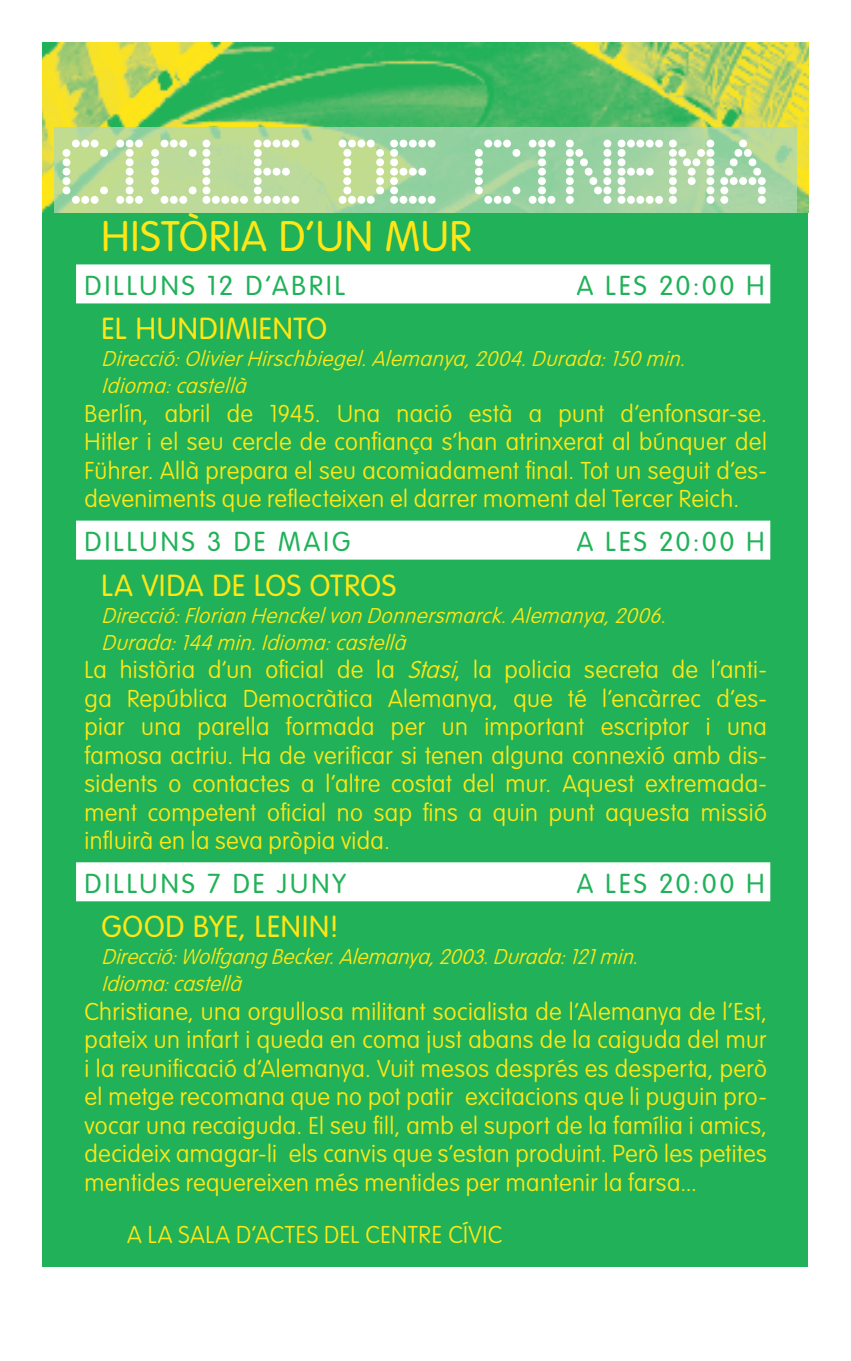
<style>
.page{position:relative;width:851px;height:1361px;background:#fff}
.page>*{position:absolute;margin:0;border:0;box-sizing:border-box;transform-origin:0 0}
.t1{font:75px "Dot Matrix";letter-spacing:-.065em;color:#fff}
.t2{font:300 42px "VAG Rounded Std";letter-spacing:.025em;color:#ffe616}
.t3{font:300 30px "VAG Rounded Std";letter-spacing:.03em;color:#ffe616}
.t4{font:300 27px "VAG Rounded Std";letter-spacing:.115em;color:#21b259}
.t5{font:100 24px/28.5px "VAG Rounded Std";letter-spacing:.015em;color:#ffe616;text-align:justify}
.t6{font:italic 100 21px/27px "VAG Rounded Std";letter-spacing:.03em;color:#ffe616}
.s1{font-style:italic}
</style>
<div class="page">
<div style="left:43px;top:213px;width:765px;height:1054px;background:#21b259"></div>
<img style="left:43px;top:43px;width:765px;height:170px">
<svg style="left:54px;top:128px;width:742px;height:85px"></svg>
<div style="left:76px;top:264px;width:694px;height:39px;background:#fff"></div>
<div style="left:76px;top:520px;width:694px;height:39px;background:#fff"></div>
<div style="left:76px;top:862px;width:694px;height:39px;background:#fff"></div>
<h1 class="t1" style="left:63px;top:140px;width:715px">CICLE DE CINEMA</h1>
<h2 class="t2" style="left:102px;top:213px;width:371px">HISTÒRIA D’UN MUR</h2>
<p class="t4" style="left:85px;top:270px;width:262px">DILLUNS 12 D’ABRIL</p>
<p class="t4" style="left:577px;top:270px;width:189px">A LES 20:00 H</p>
<p class="t3" style="left:102px;top:312px;width:227px">EL HUNDIMIENTO</p>
<p class="t6" style="left:102px;top:346px;width:591px">Direcció:OlivierHirschbiegel.Alemanya,2004.Durada:150min.<br>Idioma:castellà</p>
<p class="t5" style="left:85px;top:400px;width:683px">Berlín, abril de 1945. Una nació està a punt d’enfonsar-se.<br>Hitler i el seu cercle de confiança s’han atrinxerat al búnquer del Führer. Allà prepara el seu acomiadament final. Tot un seguit d’es&shy;deveniments que reflecteixen el darrer moment del Tercer Reich.</p>
<p class="t4" style="left:85px;top:526px;width:267px">DILLUNS 3 DE MAIG</p>
<p class="t4" style="left:577px;top:526px;width:189px">A LES 20:00 H</p>
<p class="t3" style="left:102px;top:568px;width:296px">LA VIDA DE LOS OTROS</p>
<p class="t6" style="left:102px;top:602px;width:572px">Direcció:FlorianHenckelvonDonnersmarck.Alemanya,2006.<br>Durada:144min.Idioma:castellà</p>
<p class="t5" style="left:85px;top:656px;width:683px">La història d’un oficial de la <span class="s1">Stasi</span>, la policia secreta de l’anti&shy;ga República Democràtica Alemanya, que té l’encàrrec d’es&shy;piar una parella formada per un important escriptor i una famosa actriu. Ha de verificar si tenen alguna connexió amb dis&shy;sidents o contactes a l’altre costat del mur. Aquest extremada&shy;ment competent oficial no sap fins a quin punt aquesta missió influirà en la seva pròpia vida.</p>
<p class="t4" style="left:85px;top:868px;width:263px">DILLUNS 7 DE JUNY</p>
<p class="t4" style="left:577px;top:868px;width:189px">A LES 20:00 H</p>
<p class="t3" style="left:102px;top:909px;width:238px">GOOD BYE, LENIN!</p>
<p class="t6" style="left:102px;top:944px;width:544px">Direcció:WolfgangBecker.Alemanya,2003.Durada:121min.<br>Idioma:castellà</p>
<p class="t5" style="left:85px;top:998px;width:683px">Christiane, una orgullosa militant socialista de l’Alemanya de l’Est, pateix un infart i queda en coma just abans de la caiguda del mur i la reunificació d’Alemanya. Vuit mesos després es desperta, però el metge recomana que no pot patir excitacions que li puguin pro&shy;vocar una recaiguda. El seu fill, amb el suport de la família i amics, decideix amagar-li els canvis que s’estan produint. Però les petites mentides requereixen més mentides per mantenir la farsa...</p>
<p class="t5" style="left:127px;top:1221px;width:78px">A LA SALA</p>
<p class="t5" style="left:236px;top:1221px;width:101px">D’ACTE S DEL</p>
<p class="t5" style="left:365px;top:1221px;width:28px">CENTRE</p>
<p class="t5" style="left:448px;top:1221px;width:55px">CÍVI C</p>
</div>
